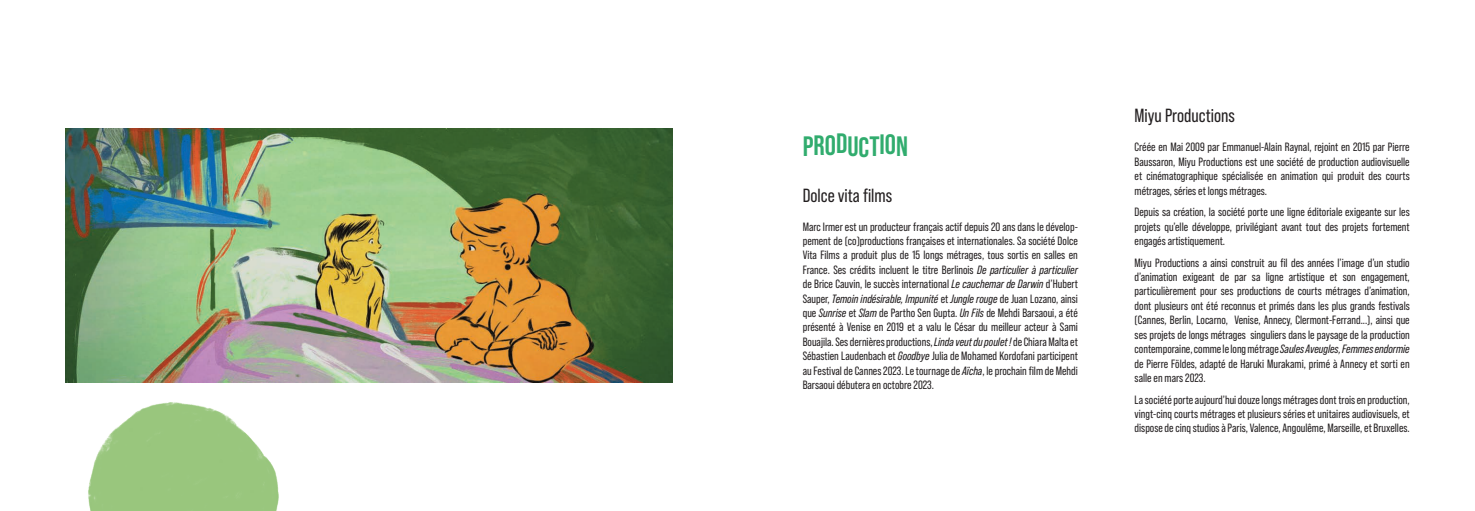
<style>
.page{position:relative;width:1475px;height:511px;background:#fff}
.page>*{position:absolute;margin:0;border:0;box-sizing:border-box;transform-origin:0 0}
.t1{font:700 28px "Bebas Neue Pro";color:#31ac6e}
.t2{font:19px "Bebas Neue Pro";color:#231f20}
.t3{font:12px/14.4px "Bebas Neue Pro";color:#231f20;text-align:justify}
.s1{font-style:italic}
</style>
<div class="page">
<img style="left:65px;top:128px;width:607px;height:254px">
<img style="left:65px;top:321px;width:274px;height:189px">
<p class="t1" style="left:802px;top:129px;width:107px">PRODUCTION</p>
<p class="t2" style="left:802px;top:184px;width:91px">Dolce vita films</p>
<p class="t3" style="left:802px;top:219px;width:276px">Marc Irmer est un producteur français actif depuis 20 ans dans le dévelop&shy;pement de (co)productions françaises et internationales. Sa société Dolce Vita Films a produit plus de 15 longs métrages, tous sortis en salles en France. Ses crédits incluent le titre Berlinois <span class="s1">De particulier à particulier </span>de Brice Cauvin, le succès international <span class="s1">Le cauchemar de Darwin</span> d’Hubert Sauper, <span class="s1">Temoin indésirable, Impunité</span> et <span class="s1">Jungle rouge</span> de Juan Lozano, ainsi que <span class="s1">Sunrise</span> et <span class="s1">Slam</span> de Partho Sen Gupta. <span class="s1">Un Fils</span> de Mehdi Barsaoui, a été présenté à Venise en 2019 et a valu le César du meilleur acteur à Sami Bouajila. Ses dernières productions, <span class="s1">Linda veut du poulet !</span> de Chiara Malta et Sébastien Laudenbach et <span class="s1">Goodbye</span> Julia de Mohamed Kordofani participent au Festival de Cannes 2023. Le tournage de <span class="s1">Aïcha</span>, le prochain film de Mehdi Barsaoui débutera en octobre 2023.</p>
<p class="t2" style="left:1134px;top:105px;width:102px">Miyu Productions</p>
<p class="t3" style="left:1134px;top:140px;width:276px">Créée en Mai 2009 par Emmanuel-Alain Raynal, rejoint en 2015 par Pierre Baussaron, Miyu Productions est une société de production audiovisuelle et cinématographique spécialisée en animation qui produit des courts métrages, séries et longs métrages.</p>
<p class="t3" style="left:1134px;top:204px;width:276px">Depuis sa création, la société porte une ligne éditoriale exigeante sur les projets qu’elle développe, privilégiant avant tout des projets fortement engagés artistiquement.</p>
<p class="t3" style="left:1134px;top:255px;width:277px">Miyu Productions a ainsi construit au fil des années l’image d’un studio d’animation exigeant de par sa ligne artistique et son engagement, particulièrement pour ses productions de courts métrages d’animation, dont plusieurs ont été reconnus et primés dans les plus grands festivals (Cannes, Berlin, Locarno, Venise, Annecy, Clermont-Ferrand...), ainsi que ses projets de longs métrages singuliers dans le paysage de la production contemporaine, comme le long métrage <span class="s1">Saules Aveugles, Femmes endormie </span>de Pierre Földes, adapté de Haruki Murakami, primé à Annecy et sorti en salle en mars 2023.</p>
<p class="t3" style="left:1134px;top:392px;width:276px">La société porte aujourd’hui douze longs métrages dont trois en production, vingt-cinq courts métrages et plusieurs séries et unitaires audiovisuels, et dispose de cinq studios à Paris, Valence, Angoulême, Marseille, et Bruxelles.</p>
</div>
